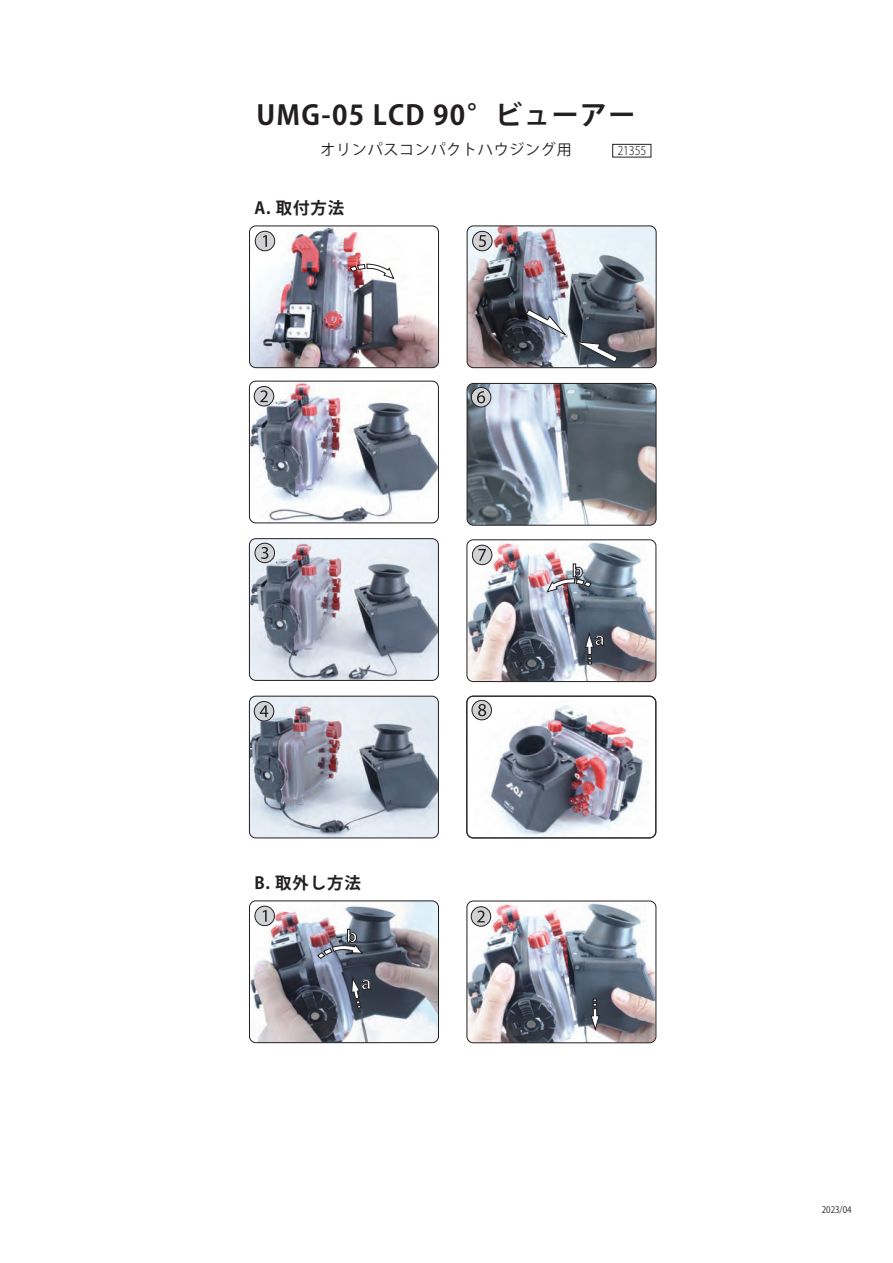
<style>
.page{position:relative;width:893px;height:1263px;background:#fff}
.page>*{position:absolute;margin:0;border:0;box-sizing:border-box;transform-origin:0 0}
.t1{font:700 27px "Koz Go Pro";letter-spacing:.05em;color:#231f20}
.t2{font:700 18px "Arial";color:#fff}
.t3{font:700 16.5px "Koz Go Pro";letter-spacing:.05em;color:#231f20}
.t4{font:15px "Koz Go Pro";letter-spacing:.05em;color:#231f20}
.t5{font:300 12px "Koz Go Pro";letter-spacing:-.01em;color:#231f20;scale:.9 1}
.t6{font:9px "Koz Go Pro";color:#231f20;scale:.9 1}
</style>
<div class="page">
<img style="left:249px;top:901px;width:189px;height:142px">
<img style="left:467px;top:226px;width:189px;height:142px">
<img style="left:466px;top:901px;width:189px;height:142px">
<img style="left:467px;top:540px;width:189px;height:141px">
<img style="left:249px;top:696px;width:188px;height:142px">
<img style="left:249px;top:540px;width:188px;height:139px">
<img style="left:249px;top:381px;width:188px;height:142px">
<img style="left:467px;top:383px;width:189px;height:142px">
<img style="left:467px;top:696px;width:189px;height:142px">
<img style="left:249px;top:226px;width:189px;height:142px">
<div style="left:249px;top:226px;width:190px;height:142px;border:1px solid #231f20;border-radius:6px"></div>
<div style="left:255px;top:231px;width:20px;height:20px;background:#d1d2d4;border-radius:50%"></div>
<div style="left:255px;top:231px;width:20px;height:20px;border:1px solid #231f20;border-radius:50%"></div>
<svg style="left:263px;top:235px;width:4px;height:12px"></svg>
<svg style="left:471px;top:387px;width:20px;height:20px"></svg>
<div style="left:471px;top:387px;width:20px;height:20px;border:1px solid #231f20;border-radius:50%"></div>
<svg style="left:473px;top:231px;width:19px;height:20px"></svg>
<div style="left:472px;top:231px;width:20px;height:20px;border:1px solid #231f20;border-radius:50%"></div>
<div style="left:255px;top:543px;width:19px;height:20px;background:#d1d2d4;border-radius:50%"></div>
<div style="left:255px;top:543px;width:20px;height:20px;border:1px solid #231f20;border-radius:50%"></div>
<svg style="left:254px;top:386px;width:20px;height:20px"></svg>
<div style="left:254px;top:386px;width:20px;height:20px;border:1px solid #231f20;border-radius:50%"></div>
<svg style="left:261px;top:547px;width:7px;height:12px"></svg>
<svg style="left:479px;top:235px;width:7px;height:12px"></svg>
<svg style="left:350px;top:264px;width:44px;height:15px"></svg>
<svg style="left:254px;top:701px;width:20px;height:20px"></svg>
<div style="left:254px;top:701px;width:20px;height:20px;border:1px solid #231f20;border-radius:50%"></div>
<svg style="left:477px;top:391px;width:8px;height:12px"></svg>
<div style="left:472px;top:545px;width:20px;height:20px;background:#d1d2d4;border-radius:50%"></div>
<div style="left:472px;top:545px;width:20px;height:20px;border:1px solid #231f20;border-radius:50%"></div>
<svg style="left:478px;top:549px;width:8px;height:12px"></svg>
<svg style="left:472px;top:700px;width:19px;height:20px"></svg>
<div style="left:472px;top:700px;width:20px;height:20px;border:1px solid #231f20;border-radius:50%"></div>
<svg style="left:478px;top:704px;width:8px;height:12px"></svg>
<div style="left:255px;top:906px;width:19px;height:20px;background:#d1d2d4;border-radius:50%"></div>
<div style="left:255px;top:906px;width:20px;height:20px;border:1px solid #231f20;border-radius:50%"></div>
<svg style="left:263px;top:910px;width:4px;height:12px"></svg>
<svg style="left:260px;top:390px;width:8px;height:12px"></svg>
<svg style="left:260px;top:705px;width:8px;height:12px"></svg>
<svg style="left:471px;top:907px;width:20px;height:19px"></svg>
<div style="left:471px;top:906px;width:20px;height:20px;border:1px solid #231f20;border-radius:50%"></div>
<svg style="left:477px;top:910px;width:8px;height:12px"></svg>
<div style="left:249px;top:381px;width:190px;height:142px;border:1px solid #231f20;border-radius:6px"></div>
<div style="left:249px;top:538px;width:190px;height:143px;border:1px solid #231f20;border-radius:6px"></div>
<div style="left:249px;top:696px;width:190px;height:142px;border:1px solid #231f20;border-radius:6px"></div>
<div style="left:467px;top:383px;width:189px;height:142px;border:1px solid #231f20;border-radius:6px"></div>
<div style="left:467px;top:226px;width:189px;height:142px;border:1px solid #231f20;border-radius:6px"></div>
<div style="left:467px;top:540px;width:189px;height:142px;border:1px solid #231f20;border-radius:6px"></div>
<div style="left:467px;top:696px;width:189px;height:142px;border:1px solid #231f20;border-radius:6px"></div>
<div style="left:249px;top:901px;width:190px;height:142px;border:1px solid #231f20;border-radius:6px"></div>
<svg style="left:351px;top:977px;width:20px;height:31px"></svg>
<svg style="left:591px;top:999px;width:8px;height:32px"></svg>
<svg style="left:317px;top:929px;width:46px;height:30px"></svg>
<div style="left:467px;top:901px;width:189px;height:142px;border:1px solid #231f20;border-radius:6px"></div>
<svg style="left:585px;top:632px;width:19px;height:32px"></svg>
<svg style="left:547px;top:563px;width:45px;height:29px"></svg>
<svg style="left:526px;top:309px;width:40px;height:26px"></svg>
<svg style="left:575px;top:341px;width:43px;height:22px"></svg>
<div style="left:612px;top:144px;width:39px;height:13px;border:1px solid #231f20"></div>
<p class="t1" style="left:256px;top:97px;width:380px">UMG-05 LCD 90°ビューアー</p>
<p class="t4" style="left:320px;top:140px;width:253px">オリンパスコンパクトハウジング用</p>
<p class="t5" style="left:617px;top:143px;width:34px">21355</p>
<p class="t3" style="left:254px;top:198px;width:91px">A. 取付方法</p>
<p class="t3" style="left:254px;top:873px;width:108px">B. 取外し方法</p>
<p class="t2" style="left:346px;top:924px;width:12px">b</p>
<p class="t2" style="left:361px;top:971px;width:11px">a</p>
<p class="t2" style="left:572px;top:559px;width:12px">b</p>
<p class="t2" style="left:595px;top:627px;width:11px">a</p>
<p class="t6" style="left:822px;top:1204px;width:35px">2023/04</p>
</div>
